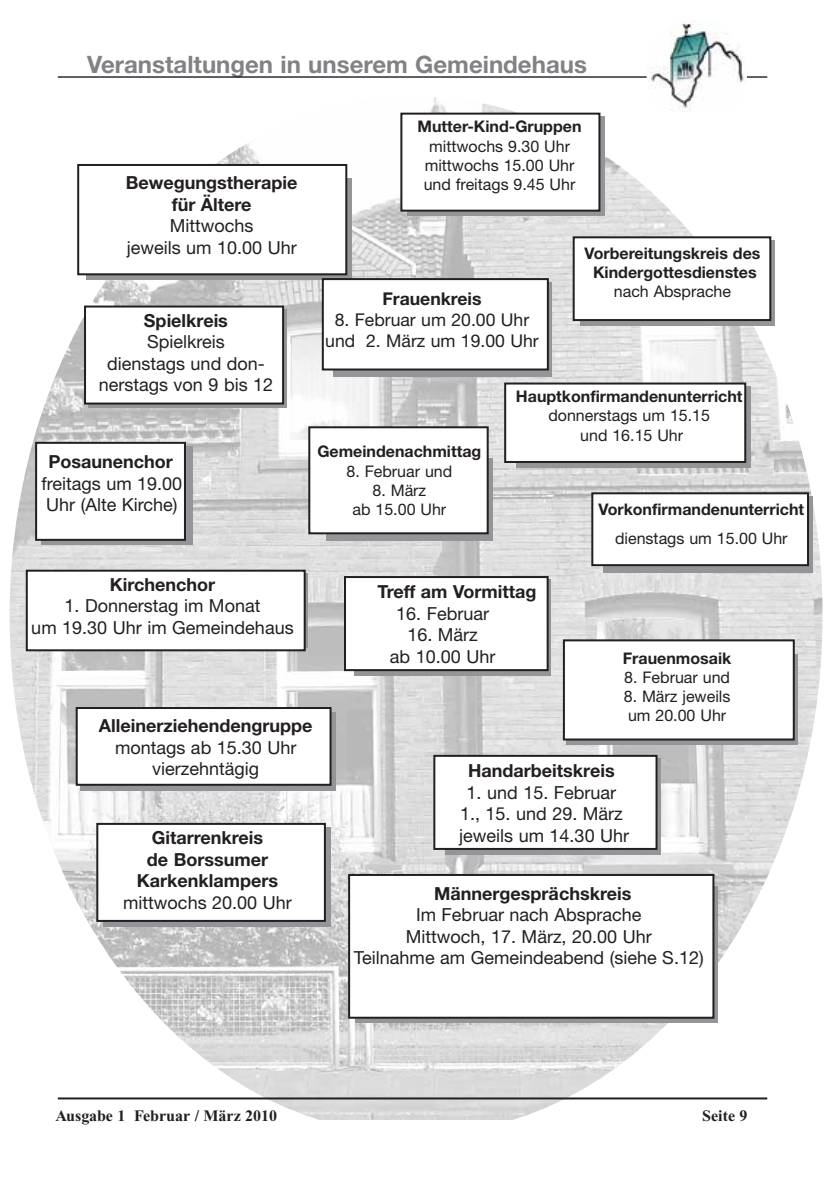
<style>
.page{position:relative;width:840px;height:1191px;background:#fff}
.page>*{position:absolute;margin:0;border:0;box-sizing:border-box;transform-origin:0 0}
.t1{font:700 24px "Helvetica Neue";color:#808285}
.t2{font:18px/21.6px "Helvetica Neue";color:#231f20;text-align:center}
.t3{font:700 18px/21.6px "Helvetica Neue";color:#231f20;text-align:center}
.t4{font:17.6px/21.2px "Helvetica Neue";color:#231f20;text-align:center}
.t5{font:700 17.6px "Helvetica Neue";color:#231f20}
.t6{font:16px/19.2px "Helvetica Neue";color:#231f20;text-align:center}
.t7{font:700 16px/19.2px "Helvetica Neue";color:#231f20;text-align:center}
.t8{font:700 16px "Times New Roman";color:#231f20}
</style>
<div class="page">
<img style="left:10px;top:97px;width:812px;height:1022px">
<hr style="left:58px;top:1097px;width:708px;height:2px;background:#231f20">
<hr style="left:58px;top:76px;width:708px;height:2px;background:#231f20">
<div style="left:646px;top:17px;width:100px;height:111px;background:#fff;border-radius:50%"></div>
<img style="left:647px;top:23px;width:99px;height:89px">
<div style="left:86px;top:178px;width:265px;height:102px;background:linear-gradient(to right,#939598,#939598)"></div>
<div style="left:78px;top:165px;width:268px;height:109px;background:#fff"></div>
<div style="left:77px;top:164px;width:270px;height:111px;border:2px solid #231f20"></div>
<div style="left:88px;top:309px;width:199px;height:99px;background:linear-gradient(to bottom,#848688,#86888a)"></div>
<div style="left:85px;top:306px;width:198px;height:97px;background:#fff"></div>
<div style="left:84px;top:305px;width:200px;height:99px;border:2px solid #231f20"></div>
<div style="left:103px;top:826px;width:227px;height:100px;background:#939598"></div>
<div style="left:97px;top:824px;width:228px;height:97px;background:#fff"></div>
<div style="left:96px;top:823px;width:230px;height:99px;border:2px solid #231f20"></div>
<div style="left:407px;top:116px;width:197px;height:100px;background:#939598"></div>
<div style="left:401px;top:114px;width:198px;height:97px;background:#fff"></div>
<div style="left:400px;top:113px;width:200px;height:99px;border:2px solid #231f20"></div>
<svg style="left:332px;top:282px;width:219px;height:94px;background:#858789"></svg>
<div style="left:322px;top:279px;width:225px;height:90px;background:#fff"></div>
<div style="left:321px;top:278px;width:227px;height:92px;border:2px solid #231f20"></div>
<svg style="left:515px;top:386px;width:235px;height:81px"></svg>
<div style="left:505px;top:383px;width:239px;height:79px;background:#fff"></div>
<div style="left:504px;top:382px;width:241px;height:81px;border:2px solid #231f20"></div>
<svg style="left:566px;top:654px;width:231px;height:91px"></svg>
<div style="left:563px;top:640px;width:230px;height:99px;background:#fff"></div>
<div style="left:562px;top:639px;width:232px;height:101px;border:2px solid #231f20"></div>
<svg style="left:602px;top:496px;width:210px;height:76px;background:#8b8d8f"></svg>
<div style="left:592px;top:493px;width:215px;height:72px;background:#fff"></div>
<div style="left:591px;top:492px;width:217px;height:74px;border:2px solid #231f20"></div>
<svg style="left:580px;top:240px;width:194px;height:86px"></svg>
<div style="left:573px;top:237px;width:196px;height:83px;background:#fff"></div>
<div style="left:572px;top:236px;width:198px;height:85px;border:2px solid #231f20"></div>
<div style="left:444px;top:758px;width:216px;height:96px;background:#939598"></div>
<div style="left:434px;top:756px;width:222px;height:93px;background:#fff"></div>
<div style="left:433px;top:755px;width:224px;height:95px;border:2px solid #231f20"></div>
<svg style="left:354px;top:580px;width:197px;height:96px"></svg>
<div style="left:345px;top:577px;width:202px;height:93px;background:#fff"></div>
<div style="left:344px;top:576px;width:204px;height:95px;border:2px solid #231f20"></div>
<svg style="left:326px;top:458px;width:166px;height:83px"></svg>
<div style="left:309px;top:427px;width:178px;height:106px;background:#fff"></div>
<div style="left:308px;top:426px;width:180px;height:108px;border:2px solid #231f20"></div>
<svg style="left:355px;top:886px;width:361px;height:136px;background:#7d7e81"></svg>
<div style="left:349px;top:875px;width:364px;height:142px;background:#fff"></div>
<div style="left:348px;top:874px;width:366px;height:144px;border:2px solid #231f20"></div>
<div style="left:41px;top:445px;width:151px;height:99px;background:#939598"></div>
<div style="left:36px;top:443px;width:149px;height:97px;background:#fff"></div>
<div style="left:35px;top:442px;width:151px;height:99px;border:2px solid #231f20"></div>
<div style="left:80px;top:712px;width:256px;height:79px;background:linear-gradient(to right,#939598,#939598)"></div>
<div style="left:77px;top:708px;width:253px;height:76px;background:#fff"></div>
<div style="left:76px;top:707px;width:255px;height:78px;border:2px solid #231f20"></div>
<div style="left:27px;top:570px;width:277px;height:80px;background:#fff"></div>
<div style="left:26px;top:569px;width:279px;height:82px;border:2px solid #231f20"></div>
<h1 class="t1" style="left:87px;top:55px;width:501px">Veranstaltungen in unserem Gemeindehaus</h1>
<p class="t3" style="left:126px;top:174px;width:173px">Bewegungstherapie für Ältere</p>
<p class="t2" style="left:127px;top:217px;width:171px">Mittwochs<br>jeweils um 10.00 Uhr</p>
<p class="t3" style="left:144px;top:311px;width:85px">Spielkreis</p>
<p class="t2" style="left:99px;top:333px;width:176px">Spielkreis<br>dienstags und don&shy;nerstags von 9 bis 12</p>
<p class="t3" style="left:48px;top:453px;width:126px">Posaunenchor</p>
<p class="t2" style="left:41px;top:474px;width:142px;text-align:left">freitags um 19.00<br>Uhr (Alte Kirche)</p>
<p class="t7" style="left:417px;top:118px;width:165px">Mutter-Kind-Gruppen</p>
<p class="t6" style="left:423px;top:138px;width:153px">mittwochs 9.30 Uhr mittwochs 15.00 Uhr und freitags 9.45 Uhr</p>
<p class="t5" style="left:382px;top:292px;width:101px">Frauenkreis</p>
<p class="t4" style="left:325px;top:311px;width:215px">8. Februar um 20.00 Uhr und 2. März um 19.00 Uhr</p>
<p class="t7" style="left:584px;top:245px;width:177px">Vorbereitungskreis des<br>Kindergottesdienstes</p>
<p class="t6" style="left:613px;top:284px;width:119px">nach Absprache</p>
<p class="t7" style="left:317px;top:443px;width:165px">Gemeindenachmittag</p>
<p class="t6" style="left:346px;top:463px;width:107px">8. Februar und</p>
<p class="t6" style="left:352px;top:482px;width:95px">8. März<br>ab 15.00 Uhr</p>
<p class="t7" style="left:515px;top:388px;width:228px">Hauptkonfirmandenunterricht</p>
<p class="t6" style="left:548px;top:408px;width:163px">donnerstags um 15.15 und 16.15 Uhr</p>
<p class="t7" style="left:598px;top:501px;width:207px">Vorkonfirmandenunterricht</p>
<p class="t6" style="left:614px;top:530px;width:174px">dienstags um 15.00 Uhr</p>
<p class="t3" style="left:110px;top:575px;width:107px">Kirchenchor</p>
<p class="t2" style="left:31px;top:597px;width:264px">1. Donnerstag im Monat<br>um 19.30 Uhr im Gemeindehaus</p>
<p class="t3" style="left:99px;top:716px;width:215px">Alleinerziehendengruppe</p>
<p class="t2" style="left:115px;top:738px;width:183px">montags ab 15.30 Uhr vierzehntägig</p>
<p class="t3" style="left:137px;top:828px;width:143px">Gitarrenkreis<br>de Borssumer<br>Karkenklampers</p>
<p class="t2" style="left:123px;top:893px;width:170px">mittwochs 20.00 Uhr</p>
<p class="t3" style="left:377px;top:582px;width:160px">Treff am Vormittag</p>
<p class="t2" style="left:396px;top:604px;width:94px">16. Februar</p>
<p class="t2" style="left:390px;top:626px;width:107px">16. März<br>ab 10.00 Uhr</p>
<p class="t7" style="left:622px;top:650px;width:110px">Frauenmosaik</p>
<p class="t6" style="left:623px;top:669px;width:107px">8. Februar und</p>
<p class="t6" style="left:623px;top:688px;width:108px;text-align:left">8. März jeweils um 20.00 Uhr</p>
<p class="t3" style="left:468px;top:761px;width:148px">Handarbeitskreis</p>
<p class="t2" style="left:459px;top:783px;width:171px">1. und 15. Februar<br>1., 15. und 29. März jeweils um 14.30 Uhr</p>
<p class="t3" style="left:434px;top:884px;width:198px">Männergesprächskreis</p>
<p class="t2" style="left:354px;top:905px;width:351px">Im Februar nach Absprache<br>Mittwoch, 17. März, 20.00 Uhr<br>Teilnahme am Gemeindeabend (siehe S.12)</p>
<p class="t8" style="left:55px;top:1110px;width:223px">Ausgabe 1 Februar / März 2010</p>
<p class="t8" style="left:701px;top:1110px;width:47px">Seite 9</p>
</div>
